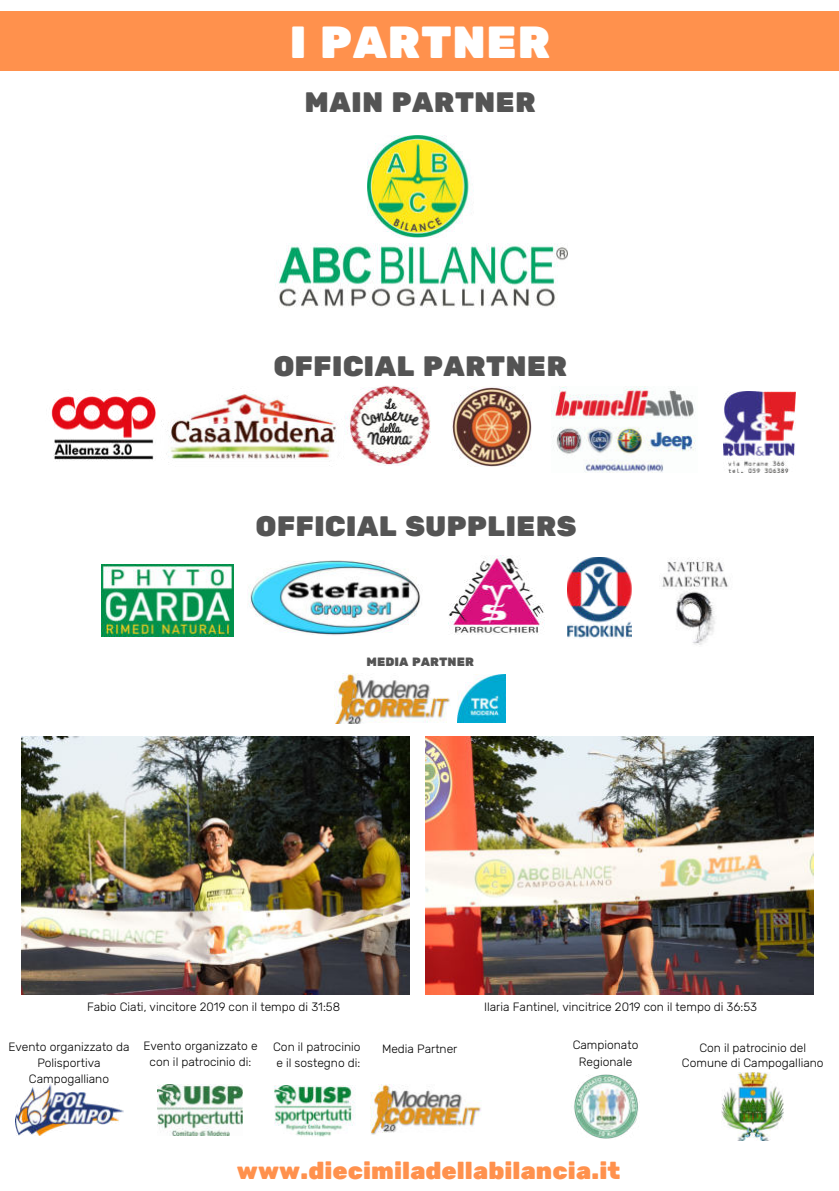
<style>
.page{position:relative;width:839px;height:1191px;background:#fff}
.page>*{position:absolute;margin:0;border:0;box-sizing:border-box;transform-origin:0 0}
.t1{font:44.8px "Rubik One";color:#fff}
.t2{font:28px "Rubik One";color:#545454}
.t3{font:24px "Rubik One";color:#ff914d}
.t4{font:300 12px/16px "Rubik";color:#000;text-align:center}
.t5{font:12px "Rubik One";color:#545454}
</style>
<div class="page">
<img style="left:15px;top:1084px;width:108px;height:51px">
<img style="left:157px;top:1084px;width:86px;height:51px">
<img style="left:370px;top:1084px;width:111px;height:51px">
<img style="left:274px;top:1085px;width:82px;height:51px">
<div style="left:0;top:11px;width:838px;height:60px;background:#ff914d"></div>
<img style="left:722px;top:1073px;width:61px;height:67px">
<img style="left:367px;top:135px;width:107px;height:102px">
<img style="left:275px;top:243px;width:292px;height:65px">
<img style="left:22px;top:736px;width:387px;height:259px">
<img style="left:425px;top:736px;width:388px;height:259px">
<img style="left:574px;top:1075px;width:64px;height:64px">
<img style="left:457px;top:674px;width:48px;height:48px">
<img style="left:334px;top:674px;width:116px;height:50px">
<img style="left:448px;top:555px;width:97px;height:80px">
<img style="left:567px;top:558px;width:65px;height:81px">
<img style="left:249px;top:561px;width:172px;height:75px">
<img style="left:662px;top:558px;width:67px;height:87px">
<img style="left:101px;top:564px;width:132px;height:72px">
<img style="left:551px;top:387px;width:145px;height:85px">
<img style="left:451px;top:387px;width:81px;height:80px">
<img style="left:723px;top:392px;width:72px;height:81px">
<img style="left:161px;top:386px;width:269px;height:80px">
<img style="left:51px;top:396px;width:105px;height:66px">
<h1 class="t1" style="left:289px;top:16px;width:263px">I PARTNER</h1>
<h2 class="t2" style="left:304px;top:86px;width:233px">MAIN PARTNER</h2>
<h2 class="t2" style="left:273px;top:350px;width:295px">OFFICIAL PARTNER</h2>
<h2 class="t2" style="left:255px;top:510px;width:322px">OFFICIAL SUPPLIERS</h2>
<p class="t5" style="left:366px;top:654px;width:109px">MEDIA PARTNER</p>
<p class="t4" style="left:87px;top:999px;width:255px">Fabio Ciati, vincitore 2019 con il tempo di 31:58</p>
<p class="t4" style="left:484px;top:999px;width:274px">Ilaria Fantinel, vincitrice 2019 con il tempo di 36:53</p>
<p class="t4" style="left:143px;top:1038px;width:116px">Evento organizzato e con il patrocinio di:</p>
<p class="t4" style="left:572px;top:1037px;width:67px;line-height:16.6px">Campionato<br>Regionale</p>
<p class="t4" style="left:8px;top:1039px;width:123px">Evento organizzato da<br>Polisportiva<br>Campogalliano</p>
<p class="t4" style="left:273px;top:1039px;width:89px">Con il patrocinio</p>
<p class="t4" style="left:382px;top:1041px;width:77px">Media Partner</p>
<p class="t4" style="left:276px;top:1055px;width:85px">e il sostegno di:</p>
<h3 class="t3" style="left:237px;top:1156px;width:385px">www.diecimiladellabilancia.it</h3>
<p class="t4" style="left:682px;top:1041px;width:143px;line-height:15.2px">Con il patrocinio del<br>Comune di Campogalliano</p>
</div>
